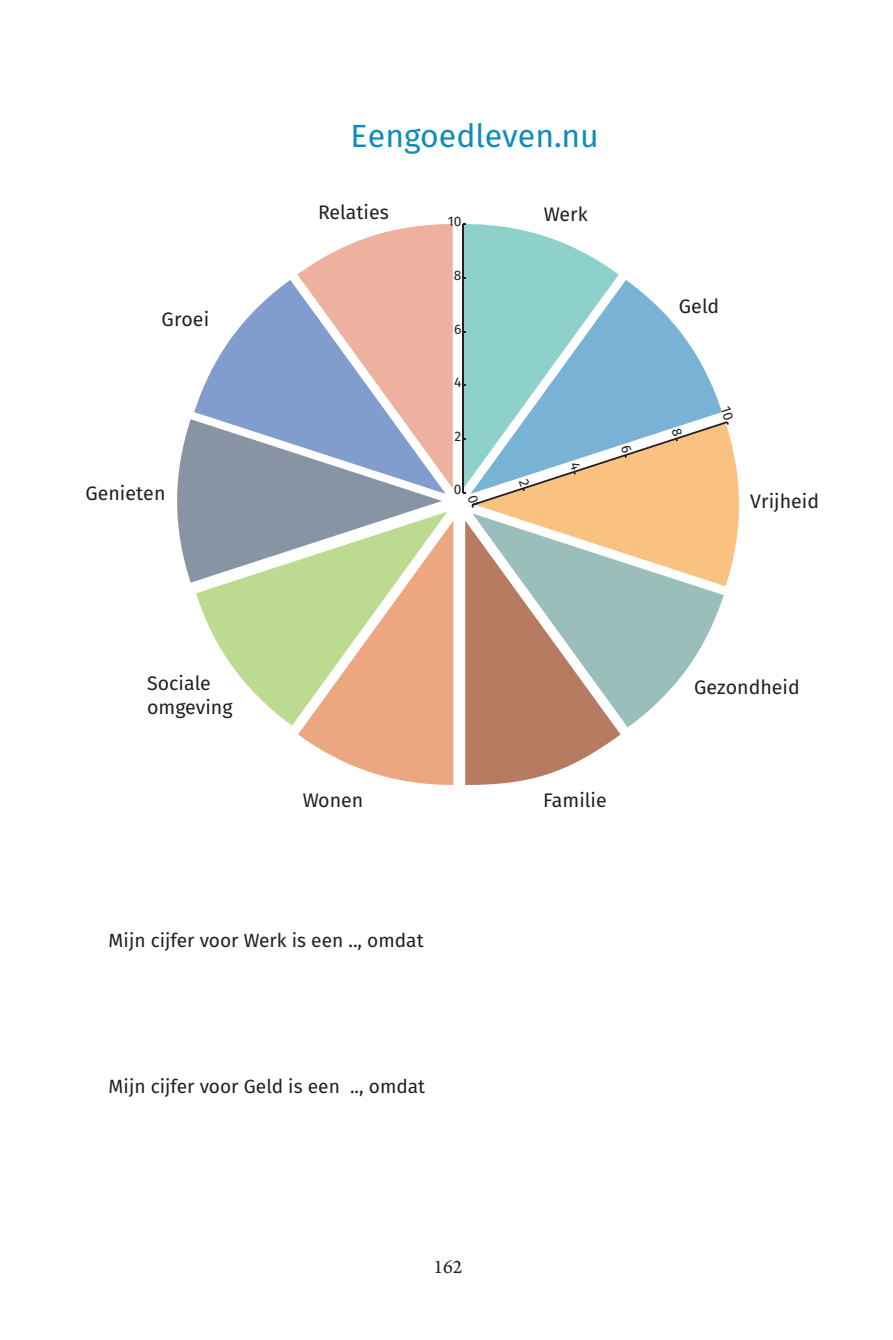
<style>
.page{position:relative;width:893px;height:1340px;background:#fff}
.page>*{position:absolute;margin:0;border:0;box-sizing:border-box;transform-origin:0 0}
.t1{font:31.95px "Fira Sans";letter-spacing:-.005em;color:#0f8cba}
.t2{font:20.25px "Arno Pro";color:#231f20}
.t3{font:19.57px/23.4px "Fira Sans";color:#231f20}
.t4{font:19.12px "Fira Sans";color:#231f20}
.t5{font:13.72px "Fira Sans";color:#231f20}
</style>
<div class="page">
<svg style="left:177px;top:224px;width:276px;height:561px"></svg>
<div style="left:0;top:173px;width:232px;height:70px;background:#fff"></div>
<svg style="left:462px;top:223px;width:277px;height:562px"></svg>
<h1 class="t1" style="left:351px;top:114px;width:250px">Eengoedleven.nu</h1>
<p class="t3" style="left:318px;top:200px;width:72px">Relaties</p>
<p class="t3" style="left:544px;top:203px;width:45px">Werk</p>
<p class="t5" style="left:448px;top:212px;width:15px">10</p>
<p class="t3" style="left:162px;top:308px;width:49px">Groei</p>
<p class="t3" style="left:85px;top:482px;width:82px">Genieten</p>
<p class="t3" style="left:147px;top:671px;width:87px">Sociale omgeving</p>
<p class="t5" style="left:454px;top:265px;width:9px">8</p>
<p class="t5" style="left:454px;top:319px;width:9px">6</p>
<p class="t5" style="left:454px;top:373px;width:9px">4</p>
<p class="t5" style="left:455px;top:426px;width:8px">2</p>
<p class="t5" style="left:454px;top:480px;width:9px">0</p>
<p class="t3" style="left:303px;top:788px;width:62px">Wonen</p>
<p class="t3" style="left:543px;top:788px;width:65px">Familie</p>
<p class="t4" style="left:108px;top:926px;width:317px">Mijn cijfer voor Werk is een .., omdat</p>
<p class="t4" style="left:108px;top:1072px;width:318px">Mijn cijfer voor Geld is een .., omdat</p>
<p class="t2" style="left:434px;top:1255px;width:30px">162</p>
<p class="t3" style="left:679px;top:294px;width:42px">Geld</p>
<p class="t3" style="left:750px;top:490px;width:70px">Vrijheid</p>
<p class="t3" style="left:694px;top:675px;width:107px">Gezondheid</p>
</div>
